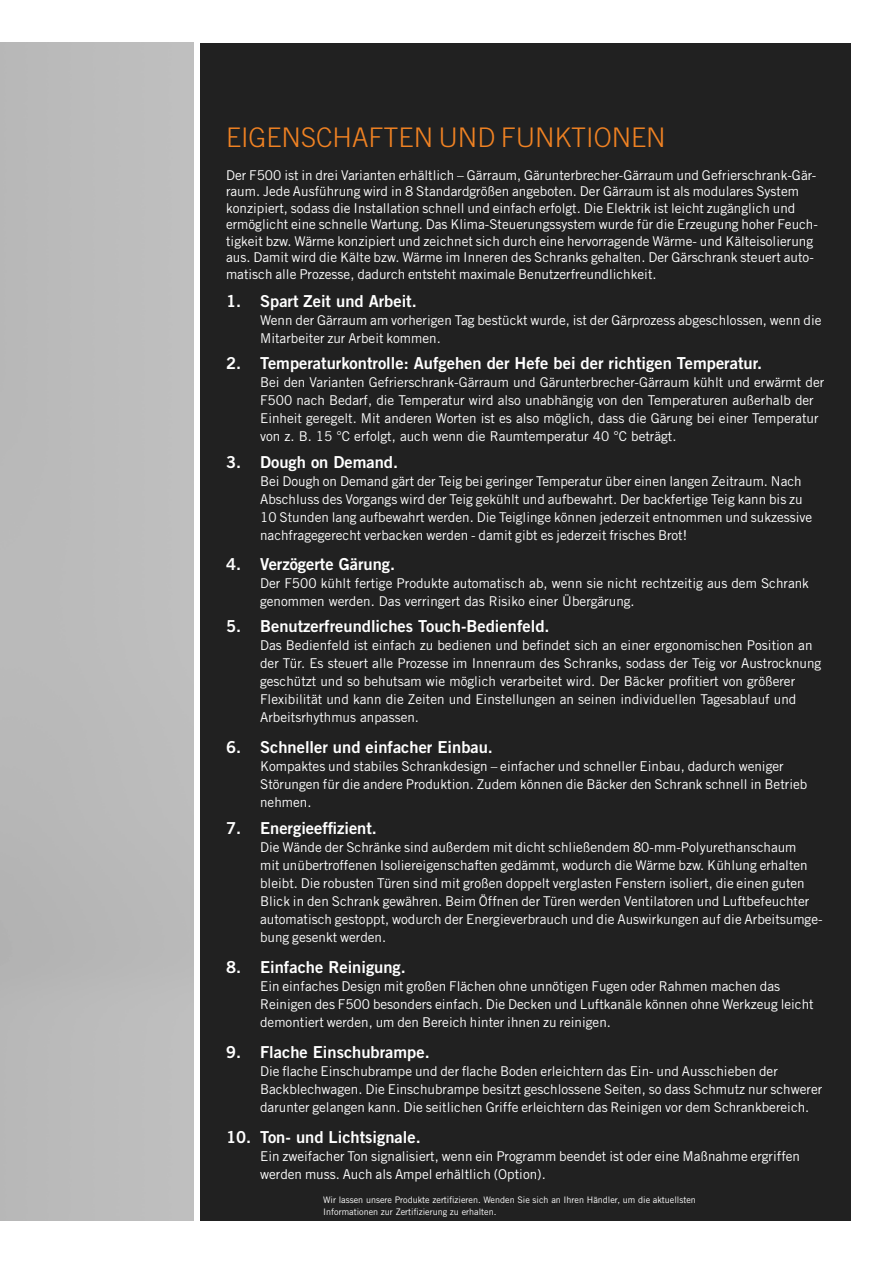
<style>
.page{position:relative;width:893px;height:1263px;background:#fff}
.page>*{position:absolute;margin:0;border:0;box-sizing:border-box;transform-origin:0 0}
.t1{font:300 27px "Trade Gothic LT Std";color:#f08223}
.t2{font:16.5px "Trade Gothic LT Std Bd 2";color:#fff}
.t3{font:13.5px/18px "Trade Gothic LT Std";color:#fff}
.t4{font:9px/12px "Trade Gothic LT Std";color:#fff}
</style>
<div class="page">
<div style="left:200px;top:43px;width:650px;height:1177px;background:#212121"></div>
<h1 class="t1" style="left:226px;top:121px;width:441px">EIGENSCHAFTEN UND FUNKTIONEN</h1>
<p class="t3" style="left:226px;top:167px;width:593px;line-height:16.5px">Der F500 ist in drei Varianten erhältlich – Gärraum, Gärunterbrecher-Gärraum und Gefrierschrank-Gär&shy;raum. Jede Ausführung wird in 8 Standardgrößen angeboten. Der Gärraum ist als modulares System konzipiert, sodass die Installation schnell und einfach erfolgt. Die Elektrik ist leicht zugänglich und ermöglicht eine schnelle Wartung. Das Klima-Steuerungssystem wurde für die Erzeugung hoher Feuch&shy;tigkeit bzw. Wärme konzipiert und zeichnet sich durch eine hervorragende Wärme- und Kälteisolierung aus. Damit wird die Kälte bzw. Wärme im Inneren des Schranks gehalten. Der Gärschrank steuert auto&shy;matisch alle Prozesse, dadurch entsteht maximale Benutzerfreundlichkeit.</p>
<p class="t2" style="left:226px;top:291px;width:192px">1. Spart Zeit und Arbeit.</p>
<p class="t3" style="left:260px;top:311px;width:563px">Wenn der Gärraum am vorherigen Tag bestückt wurde, ist der Gärprozess abgeschlossen, wenn die<br>Mitarbeiter zur Arbeit kommen.</p>
<p class="t2" style="left:226px;top:353px;width:538px">2. Temperaturkontrolle: Aufgehen der Hefe bei der richtigen Temperatur.</p>
<p class="t3" style="left:260px;top:373px;width:566px">Bei den Varianten Gefrierschrank-Gärraum und Gärunterbrecher-Gärraum kühlt und erwärmt der F500 nach Bedarf, die Temperatur wird also unabhängig von den Temperaturen außerhalb der Einheit geregelt. Mit anderen Worten ist es also möglich, dass die Gärung bei einer Temperatur von z. B. 15 °C erfolgt, auch wenn die Raumtemperatur 40 °C beträgt.</p>
<p class="t2" style="left:226px;top:452px;width:173px">3. Dough on Demand.</p>
<p class="t3" style="left:260px;top:472px;width:554px">Bei Dough on Demand gärt der Teig bei geringer Temperatur über einen langen Zeitraum. Nach Abschluss des Vorgangs wird der Teig gekühlt und aufbewahrt. Der backfertige Teig kann bis zu 10 Stunden lang aufbewahrt werden. Die Teiglinge können jederzeit entnommen und sukzessive nachfragegerecht verbacken werden - damit gibt es jederzeit frisches Brot!</p>
<p class="t2" style="left:226px;top:554px;width:171px">4. Verzögerte Gärung.</p>
<p class="t3" style="left:260px;top:574px;width:550px">Der F500 kühlt fertige Produkte automatisch ab, wenn sie nicht rechtzeitig aus dem Schrank genommen werden. Das verringert das Risiko einer Übergärung.</p>
<p class="t2" style="left:226px;top:616px;width:325px">5. Benutzerfreundliches Touch-Bedienfeld.</p>
<p class="t3" style="left:260px;top:636px;width:563px">Das Bedienfeld ist einfach zu bedienen und befindet sich an einer ergonomischen Position an der Tür. Es steuert alle Prozesse im Innenraum des Schranks, sodass der Teig vor Austrocknung geschützt und so behutsam wie möglich verarbeitet wird. Der Bäcker profitiert von größerer Flexibilität und kann die Zeiten und Einstellungen an seinen individuellen Tagesablauf und Arbeitsrhythmus anpassen.</p>
<p class="t2" style="left:226px;top:737px;width:268px">6. Schneller und einfacher Einbau.</p>
<p class="t3" style="left:260px;top:757px;width:549px">Kompaktes und stabiles Schrankdesign – einfacher und schneller Einbau, dadurch weniger<br>Störungen für die andere Produktion. Zudem können die Bäcker den Schrank schnell in Betrieb nehmen.</p>
<p class="t2" style="left:226px;top:818px;width:152px">7. Energieeffizient.</p>
<p class="t3" style="left:260px;top:838px;width:564px">Die Wände der Schränke sind außerdem mit dicht schließendem 80-mm-Polyurethanschaum<br>mit unübertroffenen Isoliereigenschaften gedämmt, wodurch die Wärme bzw. Kühlung erhalten bleibt. Die robusten Türen sind mit großen doppelt verglasten Fenstern isoliert, die einen guten Blick in den Schrank gewähren. Beim Öffnen der Türen werden Ventilatoren und Luftbefeuchter automatisch gestoppt, wodurch der Energieverbrauch und die Auswirkungen auf die Arbeitsumge&shy;bung gesenkt werden.</p>
<p class="t2" style="left:226px;top:957px;width:181px">8. Einfache Reinigung.</p>
<p class="t3" style="left:260px;top:977px;width:555px">Ein einfaches Design mit großen Flächen ohne unnötigen Fugen oder Rahmen machen das<br>Reinigen des F500 besonders einfach. Die Decken und Luftkanäle können ohne Werkzeug leicht demontiert werden, um den Bereich hinter ihnen zu reinigen.</p>
<p class="t2" style="left:226px;top:1042px;width:205px">9. Flache Einschubrampe.</p>
<p class="t3" style="left:260px;top:1062px;width:564px">Die flache Einschubrampe und der flache Boden erleichtern das Ein- und Ausschieben der<br>Backblechwagen. Die Einschubrampe besitzt geschlossene Seiten, so dass Schmutz nur schwerer darunter gelangen kann. Die seitlichen Griffe erleichtern das Reinigen vor dem Schrankbereich.</p>
<p class="t2" style="left:226px;top:1127px;width:196px">10. Ton- und Lichtsignale.</p>
<p class="t3" style="left:260px;top:1147px;width:541px">Ein zweifacher Ton signalisiert, wenn ein Programm beendet ist oder eine Maßnahme ergriffen werden muss. Auch als Ampel erhältlich (Option).</p>
<p class="t4" style="left:323px;top:1193px;width:374px">Wir lassen unsere Produkte zertifizieren. Wenden Sie sich an Ihren Händler, um die aktuellsten<br>Informationen zur Zertifizierung zu erhalten.</p>
</div>
